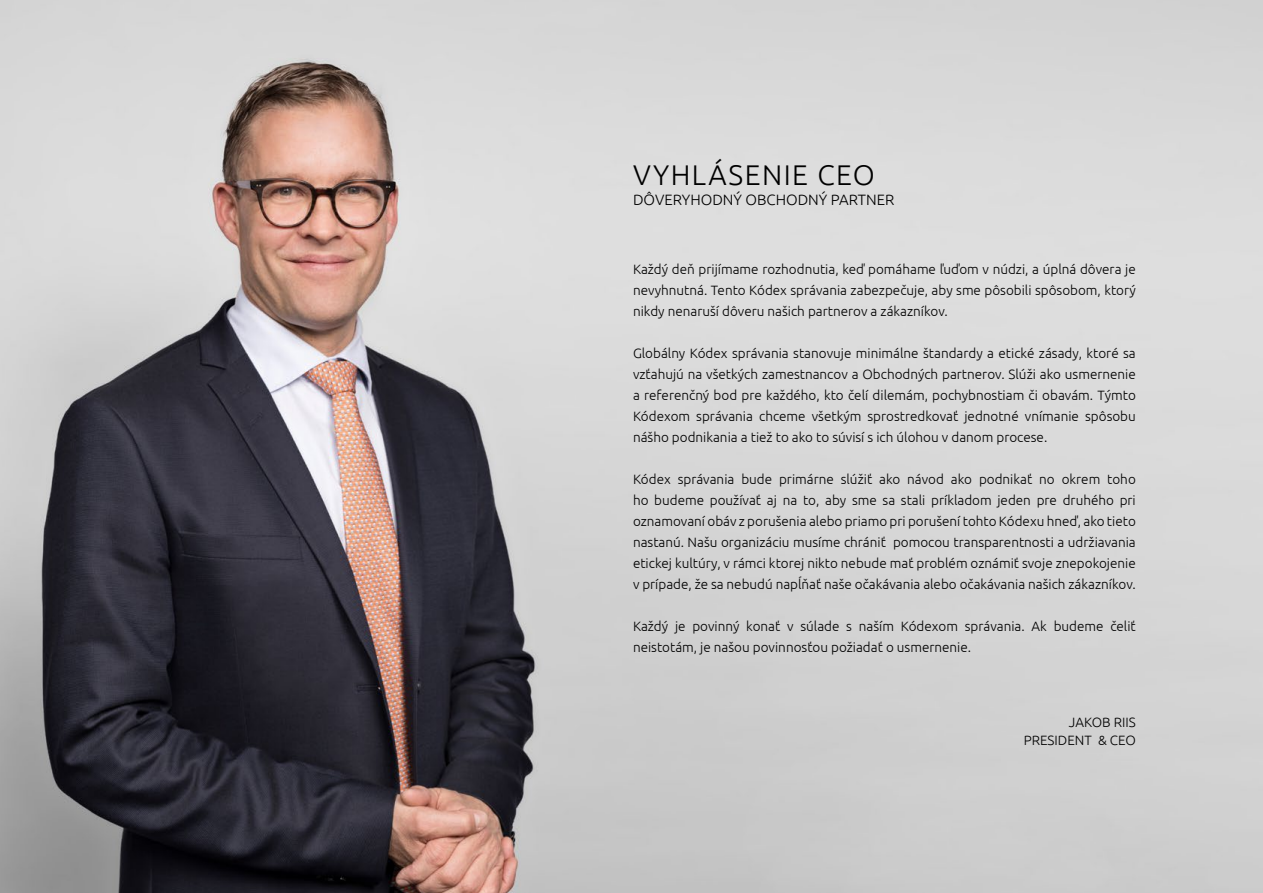
<style>
.page{position:relative;width:1263px;height:893px;background:#fff}
.page>*{position:absolute;margin:0;border:0;box-sizing:border-box;transform-origin:0 0}
.t1{font:300 28.5px "Ubuntu";letter-spacing:.05em;color:#000}
.t2{font:700 18px "Ubuntu";color:#fff}
.t3{font:300 15px "Ubuntu";color:#000}
.t4{font:300 13.5px/21px "Ubuntu";color:#000;text-align:justify}
</style>
<div class="page">
<img style="left:0;top:0;width:1263px;height:893px">
<svg style="left:759px;top:304px;width:18px;height:18px"></svg>
<svg style="left:759px;top:581px;width:18px;height:17px"></svg>
<h1 class="t1" style="left:633px;top:158px;width:243px">VYHLÁSENIE CEO</h1>
<p class="t3" style="left:633px;top:191px;width:263px">DÔVERYHODNÝ OBCHODNÝ PARTNER</p>
<p class="t4" style="left:633px;top:258px;width:504px">Každý deň prijímame rozhodnutia, keď pomáhame ľuďom v núdzi, a úplná dôvera je nevyhnutná. Tento Kódex správania zabezpečuje, aby sme pôsobili spôsobom, ktorý nikdy nenaruší dôveru našich partnerov a zákazníkov.</p>
<p class="t4" style="left:633px;top:342px;width:504px">Globálny Kódex správania stanovuje minimálne štandardy a etické zásady, ktoré sa vzťahujú na všetkých zamestnancov a Obchodných partnerov. Slúži ako usmernenie a referenčný bod pre každého, kto čelí dilemám, pochybnostiam či obavám. Týmto Kódexom správania chceme všetkým sprostredkovať jednotné vnímanie spôsobu nášho podnikania a tiež to ako to súvisí s ich úlohou v danom procese.</p>
<p class="t4" style="left:633px;top:468px;width:504px">Kódex správania bude primárne slúžiť ako návod ako podnikať no okrem toho ho budeme používať aj na to, aby sme sa stali príkladom jeden pre druhého pri oznamovaní obáv z porušenia alebo priamo pri porušení tohto Kódexu hneď, ako tieto nastanú. Našu organizáciu musíme chrániť pomocou transparentnosti a udržiavania etickej kultúry, v rámci ktorej nikto nebude mať problém oznámiť svoje znepokojenie v prípade, že sa nebudú napĺňať naše očakávania alebo očakávania našich zákazníkov.</p>
<p class="t4" style="left:633px;top:615px;width:504px">Každý je povinný konať v súlade s naším Kódexom správania. Ak budeme čeliť neistotám, je našou povinnosťou požiadať o usmernenie.</p>
<h2 class="t2" style="left:1042px;top:582px;width:7px">!</h2>
<p class="t4" style="left:1024px;top:713px;width:114px;line-height:18px;text-align:right">JAKOB RIIS<br>PRESIDENT &amp; CEO</p>
</div>
